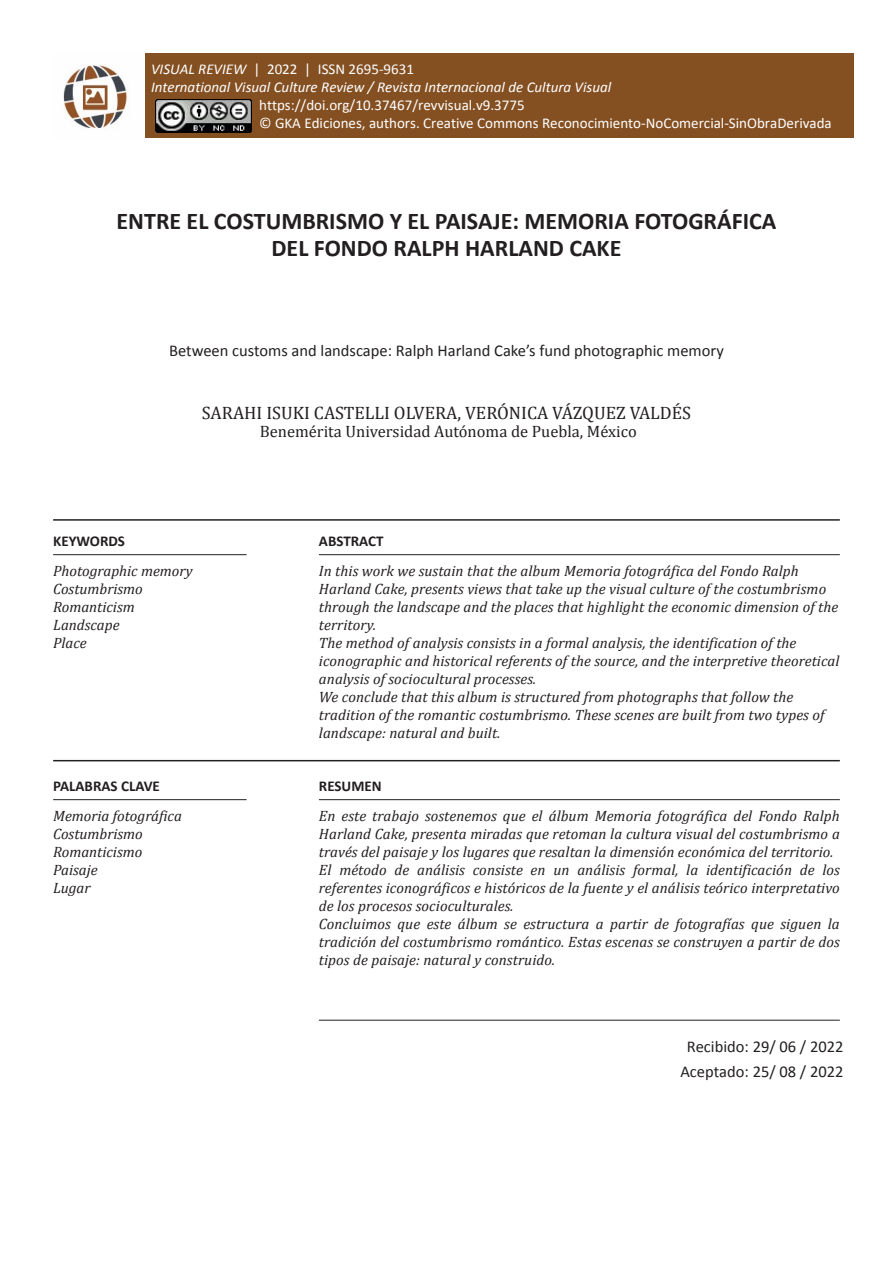
<style>
.page{position:relative;width:893px;height:1263px;background:#fff}
.page>*{position:absolute;margin:0;border:0;box-sizing:border-box;transform-origin:0 0}
.Titulo_Artículo{font:700 24px/27px "Calibri";color:#231f20;text-align:center}
.Autor{font:18px "Cambria";color:#231f20}
.Titulo_Ingles{font:16.5px "Calibri";color:#231f20}
.Cita{font:16.5px "Cambria";color:#231f20}
.DATE-HOME{font:16.5px/24.6px "Calibri";color:#231f20;text-align:center}
.CONTENT-HOME{font:italic 15px/18px "Cambria";letter-spacing:.005em;color:#231f20}
.t1{font:15px "Calibri";color:#fff}
.t2{font:italic 15px "Calibri";color:#fff}
.WORDS-HOME{font:700 15px "Calibri";color:#231f20}
.s1{font-style:italic}
</style>
<div class="page">
<hr style="left:53px;top:519px;width:787px;height:2px;background:#231f20">
<hr style="left:53px;top:760px;width:787px;height:1px;background:#231f20">
<hr style="left:53px;top:554px;width:194px;height:1px;background:#231f20">
<hr style="left:53px;top:799px;width:194px;height:1px;background:#231f20">
<hr style="left:319px;top:554px;width:521px;height:1px;background:#231f20">
<hr style="left:319px;top:799px;width:521px;height:1px;background:#231f20">
<hr style="left:319px;top:1020px;width:521px;height:1px;background:#231f20">
<img style="left:63px;top:53px;width:83px;height:85px">
<div style="left:146px;top:53px;width:708px;height:85px;background:#845022"></div>
<img style="left:156px;top:99px;width:95px;height:34px">
<p class="t1" style="left:151px;top:60px;width:264px"><span class="s1">VISUAL REVIEW</span> | 2022 | ISSN 2695-9631</p>
<p class="t2" style="left:151px;top:78px;width:462px">International Visual Culture Review / Revista Internacional de Cultura Visual</p>
<p class="t1" style="left:259px;top:96px;width:267px">https://doi.org/10.37467/revvisual.v9.3775</p>
<p class="t1" style="left:259px;top:113px;width:574px">© GKA Ediciones, authors. Creative Commons Reconocimiento-NoComercial-SinObraDerivada</p>
<p class="Titulo_Artículo" style="left:117px;top:206px;width:661px">ENTRE EL COSTUMBRISMO Y EL PAISAJE: MEMORIA FOTOGRÁFICA<br>DEL FONDO RALPH HARLAND CAKE</p>
<p class="Titulo_Ingles" style="left:169px;top:340px;width:556px">Between customs and landscape: Ralph Harland Cake’s fund photographic memory</p>
<p class="Autor" style="left:202px;top:402px;width:491px">SARAHI ISUKI CASTELLI OLVERA, VERÓNICA VÁZQUEZ VALDÉS</p>
<p class="Cita" style="left:260px;top:421px;width:379px">Benemérita Universidad Autónoma de Puebla, México</p>
<p class="WORDS-HOME" style="left:53px;top:530px;width:73px">KEYWORDS</p>
<p class="CONTENT-HOME" style="left:53px;top:561px;width:141px">Photographic memory</p>
<p class="CONTENT-HOME" style="left:53px;top:579px;width:91px">Costumbrismo</p>
<p class="CONTENT-HOME" style="left:53px;top:597px;width:83px">Romanticism</p>
<p class="CONTENT-HOME" style="left:53px;top:615px;width:68px">Landscape</p>
<p class="CONTENT-HOME" style="left:53px;top:633px;width:35px">Place</p>
<p class="WORDS-HOME" style="left:53px;top:775px;width:108px">PALABRAS CLAVE</p>
<p class="CONTENT-HOME" style="left:53px;top:806px;width:130px">Memoria fotográfica</p>
<p class="CONTENT-HOME" style="left:53px;top:824px;width:91px">Costumbrismo</p>
<p class="CONTENT-HOME" style="left:53px;top:842px;width:91px">Romanticismo</p>
<p class="CONTENT-HOME" style="left:53px;top:860px;width:46px">Paisaje</p>
<p class="CONTENT-HOME" style="left:53px;top:878px;width:39px">Lugar</p>
<p class="WORDS-HOME" style="left:319px;top:530px;width:66px">ABSTRACT</p>
<p class="CONTENT-HOME" style="left:319px;top:561px;width:521px">In this work we sustain that the album Memoria fotográfica del Fondo Ralph Harland Cake, presents views that take up the visual culture of the costumbrismo through the landscape and the places that highlight the economic dimension of the territory.</p>
<p class="CONTENT-HOME" style="left:319px;top:633px;width:522px">The method of analysis consists in a formal analysis, the identification of the iconographic and historical referents of the source, and the interpretive theoretical analysis of sociocultural processes.</p>
<p class="CONTENT-HOME" style="left:319px;top:687px;width:507px">We conclude that this album is structured from photographs that follow the tradition of the romantic costumbrismo. These scenes are built from two types of landscape: natural and built.</p>
<p class="WORDS-HOME" style="left:319px;top:775px;width:64px">RESUMEN</p>
<p class="CONTENT-HOME" style="left:319px;top:806px;width:522px;text-align:justify">En este trabajo sostenemos que el álbum Memoria fotográfica del Fondo Ralph Harland Cake, presenta miradas que retoman la cultura visual del costumbrismo a través del paisaje y los lugares que resaltan la dimensión económica del territorio.</p>
<p class="CONTENT-HOME" style="left:319px;top:860px;width:522px;text-align:justify">El método de análisis consiste en un análisis formal, la identificación de los referentes iconográficos e históricos de la fuente y el análisis teórico interpretativo de los procesos socioculturales.</p>
<p class="CONTENT-HOME" style="left:319px;top:914px;width:522px;text-align:justify">Concluimos que este álbum se estructura a partir de fotografías que siguen la tradición del costumbrismo romántico. Estas escenas se construyen a partir de dos tipos de paisaje: natural y construido.</p>
<p class="DATE-HOME" style="left:680px;top:1034px;width:165px">Recibido: 29/ 06 / 2022<br>Aceptado: 25/ 08 / 2022</p>
</div>
